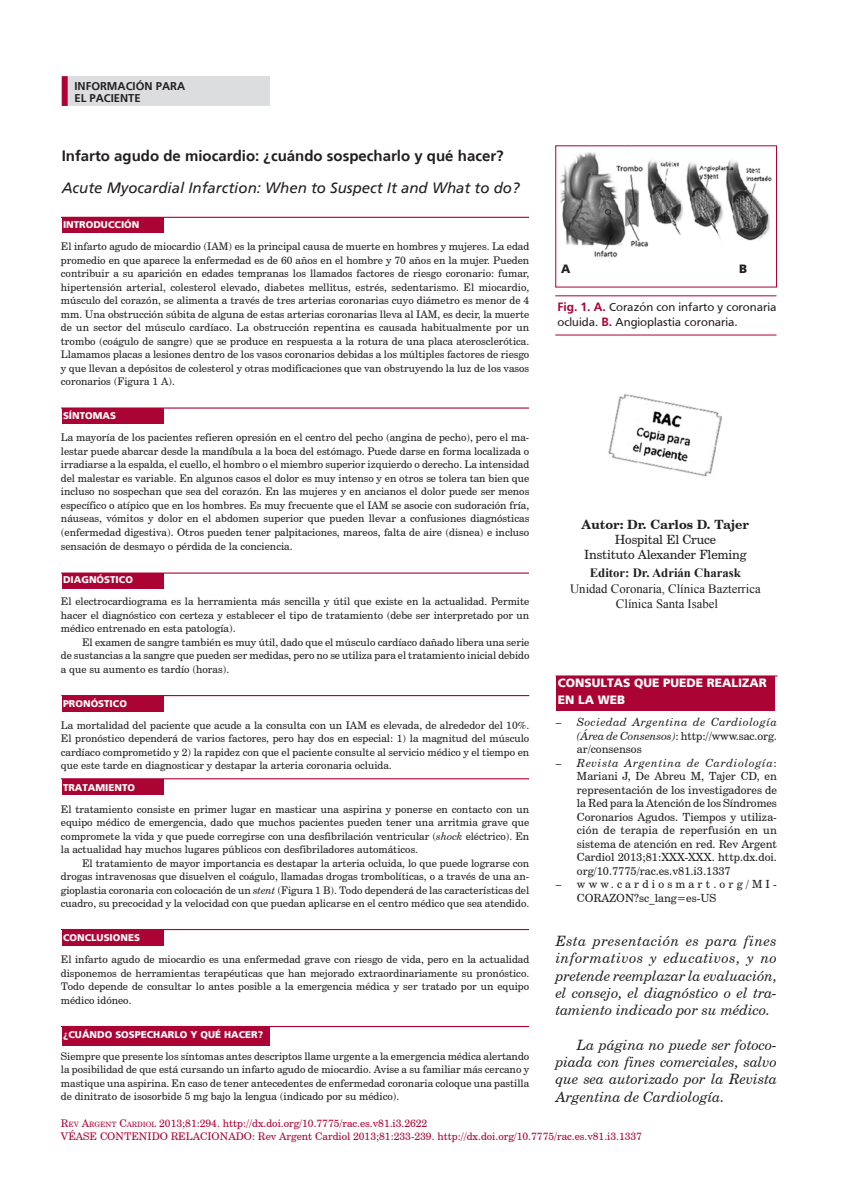
<style>
.page{position:relative;width:851px;height:1191px;background:#fff}
.page>*{position:absolute;margin:0;border:0;box-sizing:border-box;transform-origin:0 0}
.Titulo_Inglés{font:italic 15px "Frutiger";color:#231f20}
.titulo{font:700 15px "Frutiger";color:#231f20}
.texto1{font:italic 14.25px/17.2px "Century Schoolbook BT";color:#231f20;text-align:justify}
.texto{font:italic 14.25px/17.2px "Century Schoolbook BT";color:#231f20;text-align:justify}
.texto2{font:12.75px "Times New Roman";color:#231f20}
.texto2-2{font:12.75px "Century Schoolbook BT";letter-spacing:-.01em;color:#231f20}
.texto2-3{font:700 12.75px "Times New Roman";color:#231f20}
.texto2-4{font:700 12.75px "Century Schoolbook BT";color:#231f20}
.epigrafe{font:12px/15px "Frutiger";color:#231f20}
.subtit{font:900 12px/17.2px "Frutiger";color:#fff}
.subtit-2{font:900 12px "Frutiger";color:#231f20}
.punteo{font:11.25px/13.5px "Century Schoolbook BT";color:#231f20;text-align:justify}
.punteo-2{font:italic 11.25px/13.5px "Century Schoolbook BT";letter-spacing:.045em;color:#231f20;text-align:justify}
.punteo-3{font:11.25px/13.5px "Century Schoolbook BT";letter-spacing:.28em;color:#231f20}
.seccion{font:700 11.25px "Frutiger";color:#231f20}
.texto1-2{font:10.5px/13.5px "Century Schoolbook BT";color:#231f20;text-align:justify}
.texto-2{font:10.5px/13.5px "Century Schoolbook BT";color:#231f20;text-align:justify}
.pie{font:10.5px "Century Schoolbook BT";color:#ab0333}
.subtit-3{font:900 9.75px "Frutiger";color:#fff}
.s1{font-style:italic}
.s2{font-weight:700;color:#ab0333}
.s3{font-style:normal}
.s4{font-style:inherit}
.s5{font-size:7.35px}
</style>
<div class="page">
<div style="left:62px;top:408px;width:101px;height:16px;background:#ab0333"></div>
<hr style="left:61px;top:407px;width:468px;height:1px;background:#ab0333">
<div style="left:556px;top:676px;width:219px;height:34px;background:#ab0333"></div>
<hr style="left:555px;top:675px;width:222px;height:1px;background:#ab0333">
<div style="left:62px;top:218px;width:101px;height:15px;background:#ab0333"></div>
<hr style="left:61px;top:217px;width:468px;height:1px;background:#ab0333">
<div style="left:62px;top:76px;width:207px;height:30px;background:#dcdddf"></div>
<div style="left:62px;top:76px;width:6px;height:30px;background:#ab0333"></div>
<img style="left:559px;top:152px;width:213px;height:106px">
<hr style="left:555px;top:295px;width:221px;height:1px;background:#ab0333">
<hr style="left:555px;top:335px;width:221px;height:1px;background:#ab0333">
<img style="left:608px;top:394px;width:115px;height:83px">
<div style="left:62px;top:573px;width:101px;height:16px;background:#ab0333"></div>
<hr style="left:61px;top:572px;width:468px;height:1px;background:#ab0333">
<div style="left:62px;top:696px;width:101px;height:15px;background:#ab0333"></div>
<hr style="left:61px;top:695px;width:468px;height:1px;background:#ab0333">
<div style="left:62px;top:779px;width:101px;height:15px;background:#ab0333"></div>
<hr style="left:61px;top:778px;width:468px;height:1px;background:#ab0333">
<div style="left:62px;top:930px;width:101px;height:15px;background:#ab0333"></div>
<hr style="left:61px;top:929px;width:468px;height:1px;background:#ab0333">
<div style="left:62px;top:1027px;width:207px;height:18px;background:#ab0333"></div>
<hr style="left:61px;top:1026px;width:468px;height:1px;background:#ab0333">
<p class="seccion" style="left:74px;top:79px;width:112px">INFORMACIÓN PARA</p>
<p class="seccion" style="left:74px;top:92px;width:68px">EL PACIENTE</p>
<p class="titulo" style="left:62px;top:147px;width:443px">Infarto agudo de miocardio: ¿cuándo sospecharlo y qué hacer?</p>
<p class="Titulo_Inglés" style="left:62px;top:179px;width:459px">Acute Myocardial Infarction: When to Suspect It and What to do?</p>
<p class="subtit-3" style="left:63px;top:219px;width:78px">INTRODUCCIÓN</p>
<p class="texto1-2" style="left:61px;top:240px;width:470px">El infarto agudo de miocardio (IAM) es la principal causa de muerte en hombres y mujeres. La edad promedio en que aparece la enfermedad es de 60 años en el hombre y 70 años en la mujer. Pueden contribuir a su aparición en edades tempranas los llamados factores de riesgo coronario: fumar, hipertensión arterial, colesterol elevado, diabetes mellitus, estrés, sedentarismo. El miocardio, músculo del corazón, se alimenta a través de tres arterias coronarias cuyo diámetro es menor de 4 mm. Una obstrucción súbita de alguna de estas arterias coronarias lleva al IAM, es decir, la muerte de un sector del músculo cardíaco. La obstrucción repentina es causada habitualmente por un trombo (coágulo de sangre) que se produce en respuesta a la rotura de una placa aterosclerótica.<br>Llamamos placas a lesiones dentro de los vasos coronarios debidas a los múltiples factores de riesgo y que llevan a depósitos de colesterol y otras modificaciones que van obstruyendo la luz de los vasos coronarios (Figura 1 A).</p>
<p class="subtit-3" style="left:63px;top:410px;width:55px">SÍNTOMAS</p>
<p class="texto1-2" style="left:61px;top:431px;width:470px">La mayoría de los pacientes refieren opresión en el centro del pecho (angina de pecho), pero el ma&shy;lestar puede abarcar desde la mandíbula a la boca del estómago. Puede darse en forma localizada o irradiarse a la espalda, el cuello, el hombro o el miembro superior izquierdo o derecho. La intensidad del malestar es variable. En algunos casos el dolor es muy intenso y en otros se tolera tan bien que incluso no sospechan que sea del corazón. En las mujeres y en ancianos el dolor puede ser menos específico o atípico que en los hombres. Es muy frecuente que el IAM se asocie con sudoración fría, náuseas, vómitos y dolor en el abdomen superior que pueden llevar a confusiones diagnósticas (enfermedad digestiva). Otros pueden tener palpitaciones, mareos, falta de aire (disnea) e incluso sensación de desmayo o pérdida de la conciencia.</p>
<p class="subtit-3" style="left:63px;top:574px;width:71px">DIAGNÓSTICO</p>
<p class="texto1-2" style="left:61px;top:595px;width:470px">El electrocardiograma es la herramienta más sencilla y útil que existe en la actualidad. Permite hacer el diagnóstico con certeza y establecer el tipo de tratamiento (debe ser interpretado por un médico entrenado en esta patología).</p>
<p class="texto-2" style="left:61px;top:635px;width:470px;text-indent:21px">El examen de sangre también es muy útil, dado que el músculo cardíaco dañado libera una serie de sustancias a la sangre que pueden ser medidas, pero no se utiliza para el tratamiento inicial debido a que su aumento es tardío (horas).</p>
<p class="subtit-3" style="left:63px;top:697px;width:65px">PRONÓSTICO</p>
<p class="texto1-2" style="left:61px;top:718px;width:470px">La mortalidad del paciente que acude a la consulta con un IAM es elevada, de alrededor del 10%.<br>El pronóstico dependerá de varios factores, pero hay dos en especial: 1) la magnitud del músculo cardíaco comprometido y 2) la rapidez con que el paciente consulte al servicio médico y el tiempo en que este tarde en diagnosticar y destapar la arteria coronaria ocluida.</p>
<p class="subtit-3" style="left:63px;top:781px;width:74px">TRATAMIENTO</p>
<p class="texto1-2" style="left:61px;top:802px;width:470px">El tratamiento consiste en primer lugar en masticar una aspirina y ponerse en contacto con un equipo médico de emergencia, dado que muchos pacientes pueden tener una arritmia grave que compromete la vida y que puede corregirse con una desfibrilación ventricular (<span class="s1">shock</span> eléctrico). En la actualidad hay muchos lugares públicos con desfibriladores automáticos.</p>
<p class="texto-2" style="left:61px;top:856px;width:470px;text-indent:21px">El tratamiento de mayor importancia es destapar la arteria ocluida, lo que puede lograrse con drogas intravenosas que disuelven el coágulo, llamadas drogas trombolíticas, o a través de una an&shy;gioplastia coronaria con colocación de un <span class="s1">stent</span> (Figura 1 B). Todo dependerá de las características del cuadro, su precocidad y la velocidad con que puedan aplicarse en el centro médico que sea atendido.</p>
<p class="subtit-3" style="left:63px;top:932px;width:78px">CONCLUSIONES</p>
<p class="texto1-2" style="left:61px;top:952px;width:470px">El infarto agudo de miocardio es una enfermedad grave con riesgo de vida, pero en la actualidad disponemos de herramientas terapéuticas que han mejorado extraordinariamente su pronóstico.<br>Todo depende de consultar lo antes posible a la emergencia médica y ser tratado por un equipo médico idóneo.</p>
<p class="subtit-3" style="left:63px;top:1028px;width:201px">¿CUÁNDO SOSPECHARLO Y QUÉ HACER?</p>
<p class="texto1-2" style="left:61px;top:1049px;width:470px">Siempre que presente los síntomas antes descriptos llame urgente a la emergencia médica alertando la posibilidad de que está cursando un infarto agudo de miocardio. Avise a su familiar más cercano y mastique una aspirina. En caso de tener antecedentes de enfermedad coronaria coloque una pastilla de dinitrato de isosorbide 5 mg bajo la lengua (indicado por su médico).</p>
<p class="subtit-2" style="left:561px;top:262px;width:11px">A</p>
<p class="subtit-2" style="left:739px;top:262px;width:10px">B</p>
<p class="epigrafe" style="left:557px;top:299px;width:220px"><span class="s2">Fig. 1. A.</span> Corazón con infarto y coronaria ocluida. <span class="s2">B.</span> Angioplastia coronaria.</p>
<p class="texto2-4" style="left:581px;top:517px;width:169px">Autor: Dr. Carlos D. Tajer</p>
<p class="texto2-2" style="left:614px;top:532px;width:103px">Hospital El Cruce</p>
<p class="texto2-2" style="left:584px;top:547px;width:164px">Instituto Alexander Fleming</p>
<p class="texto2-3" style="left:589px;top:564px;width:153px">Editor: Dr. Adrián Charask</p>
<p class="texto2" style="left:570px;top:579px;width:192px">Unidad Coronaria, Clínica Bazterrica</p>
<p class="texto2" style="left:616px;top:594px;width:103px">Clínica Santa Isabel</p>
<p class="subtit" style="left:557px;top:674px;width:211px">CONSULTAS QUE PUEDE REALIZAR<br>EN LA WEB</p>
<p class="punteo-2" style="left:577px;top:715px;width:201px;text-indent:-21px"><span class="s3">–</span> Sociedad Argentina de Cardiología (Área de Consensos)<span class="s3">: http://www.sac.org. ar/consensos</span></p>
<p class="punteo" style="left:577px;top:756px;width:201px;text-indent:-21px">– <span class="s1">Revista Argentina de Cardiología</span>:<br>Mariani J, De Abreu M, Tajer CD, en representación de los investigadores de la Red para la Atención de los Síndromes Coronarios Agudos. Tiempos y utiliza&shy;ción de terapia de reperfusión en un sistema de atención en red. Rev Argent Cardiol 2013;81:XXX-XXX. http.dx.doi. org/10.7775/rac.es.v81.i3.1337</p>
<p class="punteo-3" style="left:577px;top:877px;width:201px;text-indent:-21px">– www.cardiosmart.org/MI-<br>CORAZON?sc_lang=es-US</p>
<p class="texto1" style="left:555px;top:932px;width:223px">Esta presentación es para fines informativos y educativos, y no pretende reemplazar la evaluación, el consejo, el diagnóstico o el tra&shy;tamiento indicado por su médico.</p>
<p class="texto" style="left:555px;top:1036px;width:223px;text-indent:21px">La página no puede ser fotoco&shy;piada con fines comerciales, salvo que sea autorizado por la Revista Argentina de Cardiología.</p>
<p class="pie" style="left:61px;top:1116px;width:368px"><span class="s4">R</span><span class="s5">EV</span> <span class="s4">A</span><span class="s5">RGENT</span> <span class="s4">C</span><span class="s5">ARDIOL</span> 2013;81:294. http://dx.doi.org/10.7775/rac.es.v81.i3.2622</p>
<p class="pie" style="left:61px;top:1130px;width:582px">VÉASE CONTENIDO RELACIONADO: Rev Argent Cardiol 2013;81:233-239. http://dx.doi.org/10.7775/rac.es.v81.i3.1337</p>
</div>
